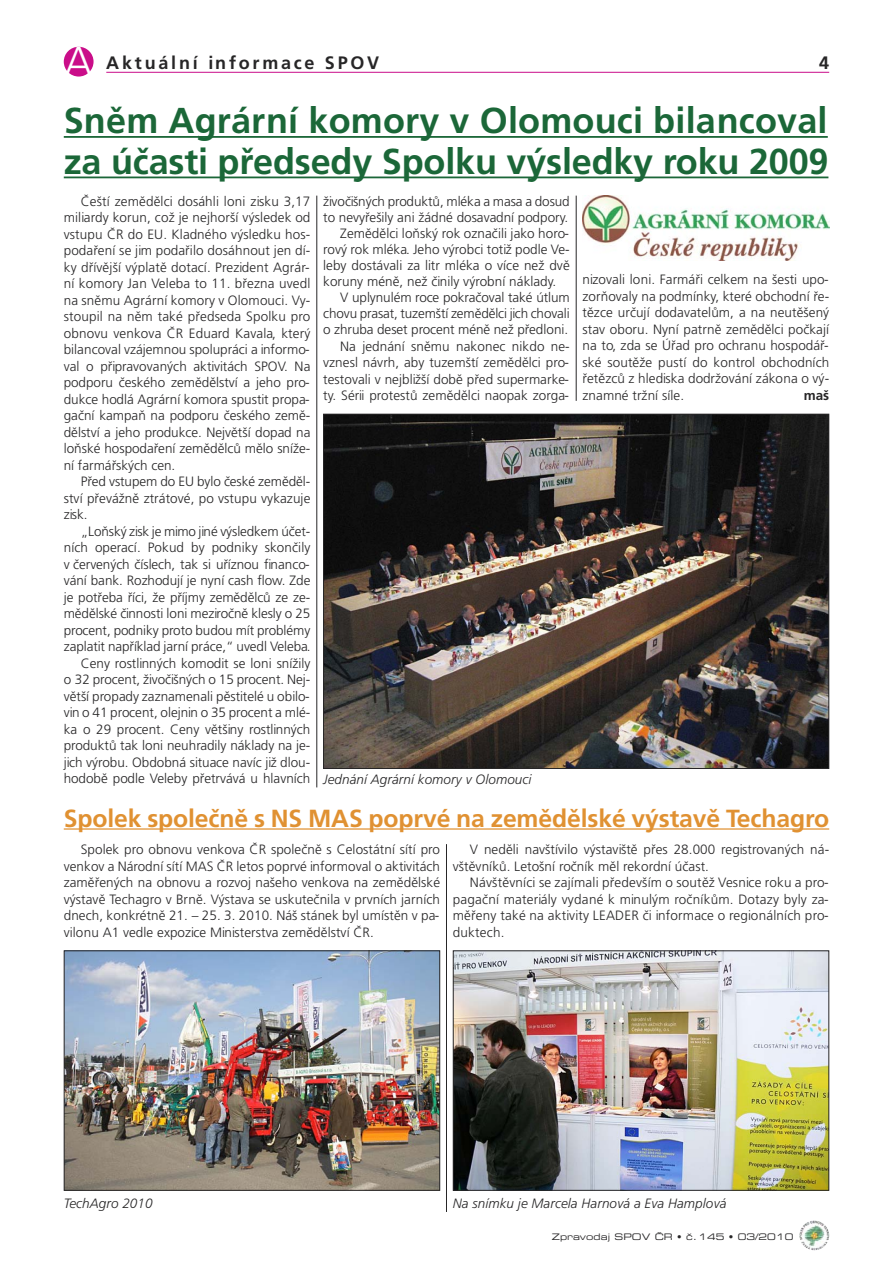
<style>
.page{position:relative;width:893px;height:1263px;background:#fff}
.page>*{position:absolute;margin:0;border:0;box-sizing:border-box;transform-origin:0 0}
.t1{font:300 42px "Frutiger CE";color:#fff}
.t2{font:700 36px/40.5px "Frutiger CE";letter-spacing:-.005em;color:#1b6738}
.t3{font:700 24.75px "Frutiger CE";letter-spacing:-.005em;color:#e09132}
.t4{font:700 18px "Frutiger CE";letter-spacing:.155em;color:#272627}
.t5{font:300 13.5px/16.5px "Frutiger CE";color:#272627;text-align:justify}
.t6{font:italic 300 13.5px "Frutiger CE";letter-spacing:.005em;color:#272627}
.t7{font:700 13.5px "Frutiger CE";color:#272627}
.t8{font:9px "Eurostile CE Extended Two";letter-spacing:.005em;color:#272627}
</style>
<div class="page">
<img style="left:799px;top:1220px;width:30px;height:30px;border-radius:50%">
<hr style="left:64px;top:136px;width:764px;height:2px;background:#1b6738">
<hr style="left:64px;top:176px;width:764px;height:2px;background:#1b6738">
<hr style="left:64px;top:828px;width:765px;height:2px;background:#e09132">
<img style="left:66px;top:952px;width:372px;height:237px">
<div style="left:64px;top:950px;width:376px;height:241px;border:1px solid #272627"></div>
<img style="left:455px;top:952px;width:372px;height:237px">
<div style="left:453px;top:950px;width:376px;height:241px;border:1px solid #272627"></div>
<img style="left:325px;top:416px;width:502px;height:351px">
<img style="left:583px;top:196px;width:246px;height:65px">
<div style="left:64px;top:47px;width:30px;height:30px;background:#ca0d89;border-radius:50%"></div>
<hr style="left:106px;top:72px;width:723px;height:1px;background:#ca0d89">
<hr style="left:316px;top:196px;width:1px;height:591px;background:#272627">
<hr style="left:576px;top:196px;width:1px;height:205px;background:#272627">
<hr style="left:446px;top:844px;width:1px;height:368px;background:#272627">
<h1 class="t1" style="left:65px;top:44px;width:30px">A</h1>
<h3 class="t4" style="left:106px;top:55px;width:274px">Aktuální informace SPOV</h3>
<h3 class="t4" style="left:819px;top:55px;width:12px">4</h3>
<h2 class="t2" style="left:64px;top:103px;width:766px">Sněm Agrární komory v Olomouci bilancoval za účasti předsedy Spolku výsledky roku 2009</h2>
<p class="t5" style="left:64px;top:194px;width:248px;text-indent:17px">Čeští zemědělci dosáhli loni zisku 3,17 miliardy korun, což je nejhorší výsledek od vstupu ČR do EU. Kladného výsledku hos&shy;podaření se jim podařilo dosáhnout jen dí&shy;ky dřívější výplatě dotací. Prezident Agrár&shy;ní komory Jan Veleba to 11. března uvedl na sněmu Agrární komory v Olomouci. Vy&shy;stoupil na něm také předseda Spolku pro obnovu venkova ČR Eduard Kavala, který bilancoval vzájemnou spolupráci a informo&shy;val o připravovaných aktivitách SPOV. Na podporu českého zemědělství a jeho pro&shy;dukce hodlá Agrární komora spustit propa&shy;gační kampaň na podporu českého země&shy;dělství a jeho produkce. Největší dopad na loňské hospodaření zemědělců mělo sníže&shy;ní farmářských cen.</p>
<p class="t5" style="left:64px;top:474px;width:248px;text-indent:17px">Před vstupem do EU bylo české zeměděl&shy;ství převážně ztrátové, po vstupu vykazuje zisk.</p>
<p class="t5" style="left:64px;top:524px;width:248px;text-align:right">„Loňský zisk je mimo jiné výsledkem účet&shy;ních operací. Pokud by podniky skončily v červených číslech, tak si uříznou financo&shy;vání bank. Rozhodují je nyní cash flow. Zde je potřeba říci, že příjmy zemědělců ze ze&shy;mědělské činnosti loni meziročně klesly o 25 procent, podniky proto budou mít problémy zaplatit například jarní práce,“ uvedl Veleba.<br>Ceny rostlinných komodit se loni snížily<br>o 32 procent, živočišných o 15 procent. Nej&shy;větší propady zaznamenali pěstitelé u obilo&shy;vin o 41 procent, olejnin o 35 procent a mlé&shy;ka o 29 procent. Ceny většiny rostlinných produktů tak loni neuhradily náklady na je&shy;jich výrobu. Obdobná situace navíc již dlou&shy;hodobě podle Veleby přetrvává u hlavních</p>
<p class="t5" style="left:323px;top:194px;width:248px">živočišných produktů, mléka a masa a dosud</p>
<p class="t5" style="left:323px;top:210px;width:246px">to nevyřešily ani žádné dosavadní podpory.</p>
<p class="t5" style="left:340px;top:226px;width:230px">Zemědělci loňský rok označili jako horo-</p>
<p class="t5" style="left:323px;top:242px;width:248px">rový rok mléka. Jeho výrobci totiž podle Ve-</p>
<p class="t5" style="left:323px;top:258px;width:248px">leby dostávali za litr mléka o více než dvě</p>
<p class="t5" style="left:323px;top:274px;width:235px">koruny méně, než činily výrobní náklady.</p>
<p class="t5" style="left:340px;top:290px;width:231px">V uplynulém roce pokračoval také útlum</p>
<p class="t5" style="left:323px;top:306px;width:248px">chovu prasat, tuzemští zemědělci jich chovali</p>
<p class="t5" style="left:323px;top:323px;width:246px">o zhruba deset procent méně než předloni.</p>
<p class="t5" style="left:340px;top:339px;width:231px">Na jednání sněmu nakonec nikdo ne-</p>
<p class="t5" style="left:323px;top:356px;width:247px">vznesl návrh, aby tuzemští zemědělci pro-</p>
<p class="t5" style="left:323px;top:372px;width:247px">testovali v nejbližší době před supermarke-</p>
<p class="t5" style="left:323px;top:389px;width:247px">ty. Sérii protestů zemědělci naopak zorga-</p>
<p class="t6" style="left:323px;top:774px;width:210px">Jednání Agrární komory v Olomouci</p>
<p class="t5" style="left:583px;top:272px;width:248px">nizovali loni. Farmáři celkem na šesti upo&shy;zorňovaly na podmínky, které obchodní ře&shy;tězce určují dodavatelům, a na neutěšený stav oboru. Nyní patrně zemědělci počkají na to, zda se Úřad pro ochranu hospodář&shy;ské soutěže pustí do kontrol obchodních řetězců z hlediska dodržování zákona o vý&shy;znamné tržní síle.</p>
<p class="t7" style="left:804px;top:390px;width:27px">maš</p>
<h3 class="t3" style="left:64px;top:808px;width:767px">Spolek společně s NS MAS poprvé na zemědělské výstavě Techagro</h3>
<p class="t5" style="left:64px;top:842px;width:378px;text-indent:17px">Spolek pro obnovu venkova ČR společně s Celostátní sítí pro venkov a Národní sítí MAS ČR letos poprvé informoval o aktivitách zaměřených na obnovu a rozvoj našeho venkova na zemědělské výstavě Techagro v Brně. Výstava se uskutečnila v prvních jarních dnech, konkrétně 21. – 25. 3. 2010. Náš stánek byl umístěn v pa&shy;vilonu A1 vedle expozice Ministerstva zemědělství ČR.</p>
<p class="t5" style="left:453px;top:842px;width:378px;text-indent:17px">V neděli navštívilo výstaviště přes 28.000 registrovaných ná&shy;vštěvníků. Letošní ročník měl rekordní účast.</p>
<p class="t5" style="left:453px;top:875px;width:377px;text-indent:17px">Návštěvníci se zajímali především o soutěž Vesnice roku a pro&shy;pagační materiály vydané k minulým ročníkům. Dotazy byly za&shy;měřeny také na aktivity LEADER či informace o regionálních pro&shy;duktech.</p>
<p class="t6" style="left:64px;top:1198px;width:90px">TechAgro 2010</p>
<p class="t6" style="left:453px;top:1198px;width:275px">Na snímku je Marcela Harnová a Eva Hamplová</p>
<p class="t8" style="left:552px;top:1233px;width:243px">Zpravodaj SPOV ČR • č.145 • 03/2010</p>
</div>
